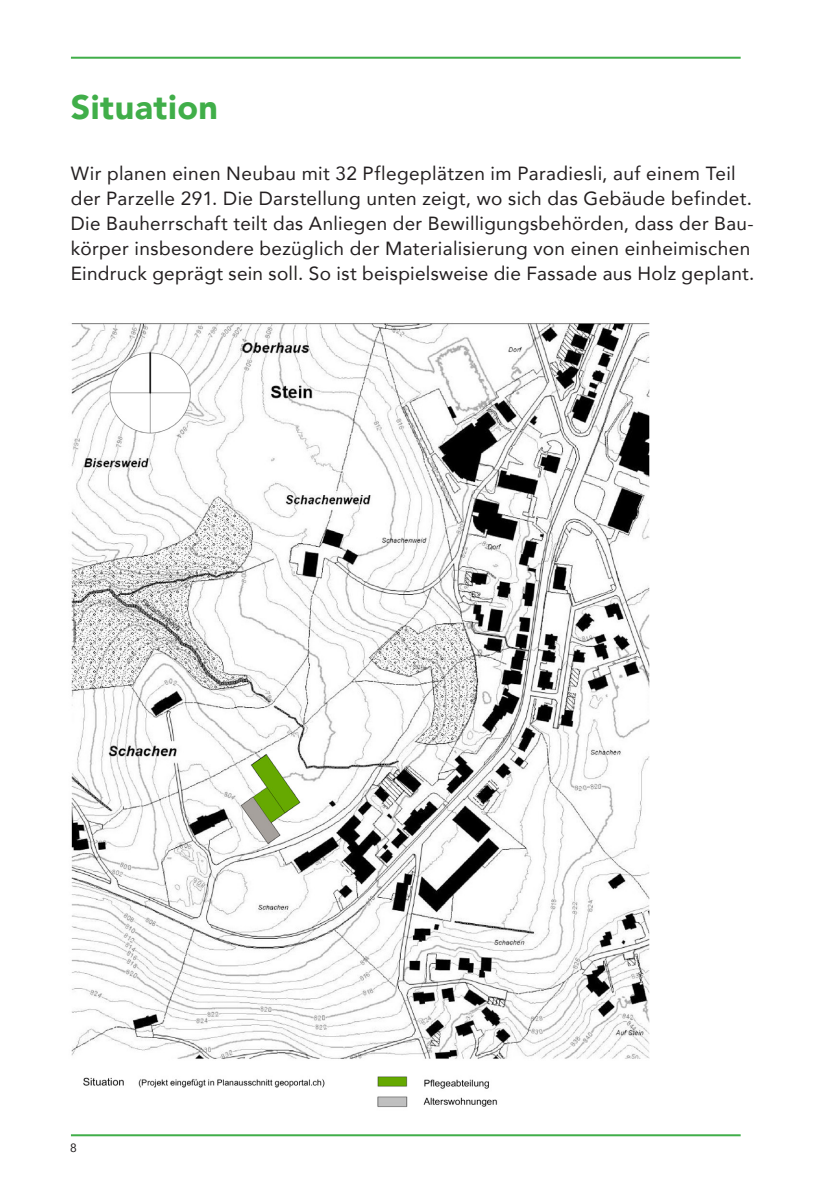
<style>
.page{position:relative;width:840px;height:1191px;background:#fff}
.page>*{position:absolute;margin:0;border:0;box-sizing:border-box;transform-origin:0 0}
.Titel{font:900 34px "Avenir";letter-spacing:.015em;color:#40ae49}
.Text{font:19px/25px "Avenir";letter-spacing:.02em;color:#231f20}
.t1{font:12px "Avenir";color:#231f20}
</style>
<div class="page">
<hr style="left:71px;top:57px;width:669px;height:2px;background:#40ae49">
<hr style="left:71px;top:1134px;width:669px;height:2px;background:#40ae49">
<img style="left:71px;top:323px;width:579px;height:785px">
<p class="Titel" style="left:71px;top:78px;width:149px">Situation</p>
<p class="Text" style="left:71px;top:161px;width:684px">Wir planen einen Neubau mit 32 Pflegeplätzen im Paradiesli, auf einem Teil der Parzelle 291. Die Darstellung unten zeigt, wo sich das Gebäude befindet.<br>Die Bauherrschaft teilt das Anliegen der Bewilligungsbehörden, dass der Bau&shy;körper insbesondere bezüglich der Materialisierung von einen einheimischen Eindruck geprägt sein soll. So ist beispielsweise die Fassade aus Holz geplant.</p>
<p class="t1" style="left:70px;top:1138px;width:8px">8</p>
</div>
